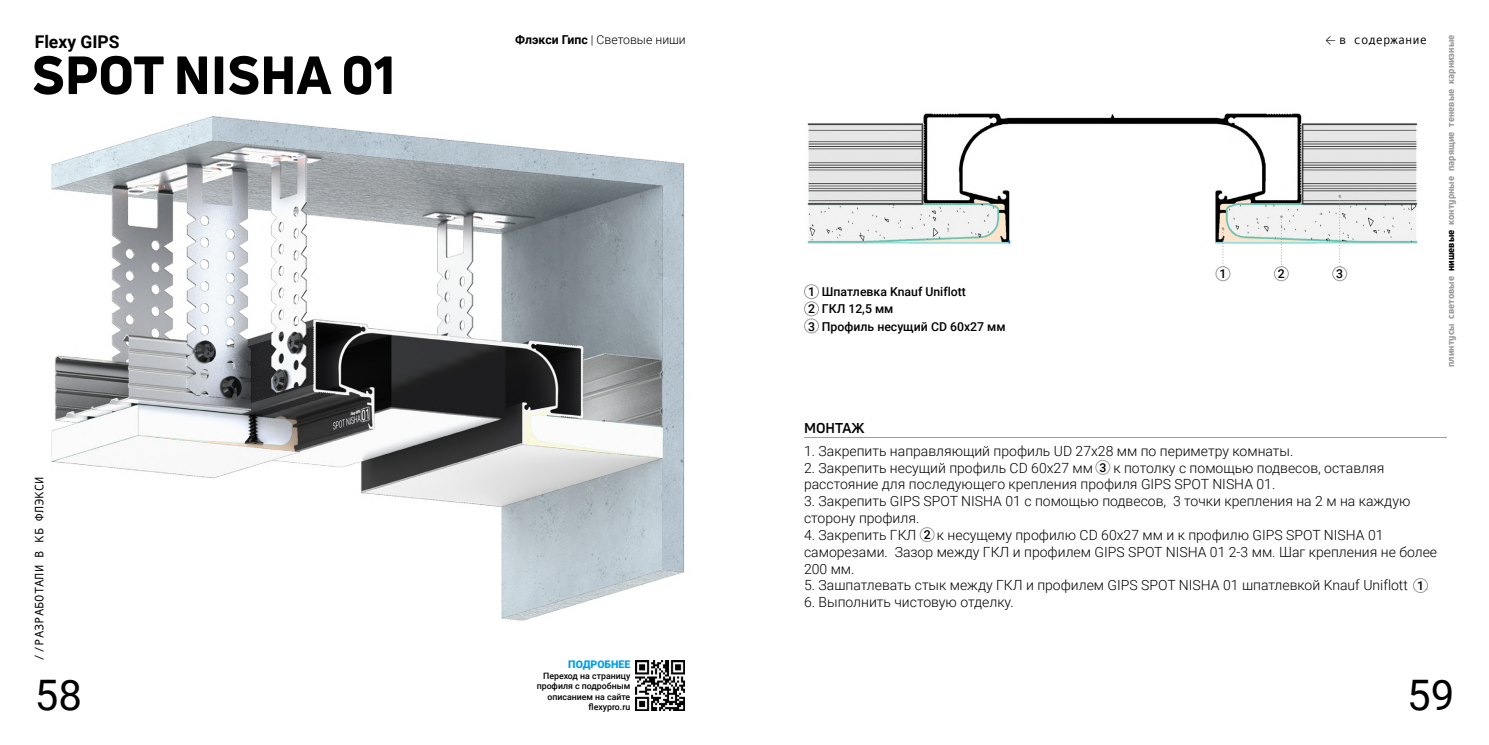
<style>
.page{position:relative;width:1489px;height:745px;background:#fff}
.page>*{position:absolute;margin:0;border:0;box-sizing:border-box;transform-origin:0 0}
.t1{font:800 52.5px "Uni Neue";color:#000}
.t2{font:42px "Roboto";color:#000}
.t3{font:700 17.5px "Roboto";color:#000}
.t4{font:300 14px/16.8px "Roboto";color:#000}
.t5{font:700 14px "Uni Neue";color:#000}
.t6{font:500 12.25px/17.2px "Roboto";color:#000}
.t7{font:12.25px "Andale Mono";color:#000}
.t8{font:300 12.25px "Roboto";color:#000}
.t9{font:900 10.5px "Roboto";color:#009fe3}
.t10{font:800 9.62px "Uni Neue";color:#9d9d9c}
.t11{font:800 9.62px "Uni Neue";color:#000}
.t12{font:500 8.75px/10.5px "Roboto";color:#000;text-align:right}
.s1{font-family:"Calibri";font-weight:300}
.s2{font-weight:700}
</style>
<div class="page">
<img style="left:51px;top:116px;width:634px;height:595px">
<img style="left:804px;top:113px;width:614px;height:220px">
<div style="left:1215px;top:266px;width:15px;height:15px;border:1px solid #9d9d9c;border-radius:50%"></div>
<div style="left:1273px;top:266px;width:15px;height:15px;border:1px solid #9d9d9c;border-radius:50%"></div>
<div style="left:1332px;top:266px;width:14px;height:15px;border:1px solid #9d9d9c;border-radius:50%"></div>
<svg style="left:1279px;top:215px;width:3px;height:52px"></svg>
<svg style="left:1221px;top:227px;width:3px;height:40px"></svg>
<svg style="left:1338px;top:195px;width:2px;height:72px"></svg>
<img style="left:635px;top:660px;width:50px;height:49px">
<div style="left:1095px;top:459px;width:15px;height:15px;border:1px solid #9d9d9c;border-radius:50%"></div>
<div style="left:1412px;top:577px;width:15px;height:15px;border:1px solid #9d9d9c;border-radius:50%"></div>
<div style="left:804px;top:284px;width:15px;height:15px;border:1px solid #9d9d9c;border-radius:50%"></div>
<div style="left:804px;top:301px;width:15px;height:15px;border:1px solid #9d9d9c;border-radius:50%"></div>
<div style="left:804px;top:318px;width:15px;height:15px;border:1px solid #9d9d9c;border-radius:50%"></div>
<hr style="left:804px;top:437px;width:642px;height:1px;background:#9d9d9c">
<div style="left:919px;top:527px;width:15px;height:14px;border:1px solid #9d9d9c;border-radius:50%"></div>
<p class="t3" style="left:35px;top:29px;width:86px">Flexy GIPS</p>
<p class="t7" style="left:1324px;top:32px;width:103px"><span class="s1">←</span> в содержание</p>
<p class="t8" style="left:515px;top:31px;width:172px"><span class="s2">Флэкси Гипс</span> | Световые ниши</p>
<h1 class="t1" style="left:32px;top:40px;width:365px">SPOT NISHA 01</h1>
<p class="t6" style="left:808px;top:283px;width:159px">1 Шпатлевка Knauf Uniflott</p>
<p class="t6" style="left:821px;top:317px;width:185px">Профиль несущий CD 60х27 мм</p>
<p class="t6" style="left:808px;top:300px;width:87px">2 ГКЛ 12,5 мм<br>3</p>
<p class="t6" style="left:1219px;top:265px;width:8px">1</p>
<p class="t6" style="left:1277px;top:265px;width:8px">2</p>
<p class="t6" style="left:1336px;top:265px;width:8px">3</p>
<p class="t10" style="left:1444px;top:84px;width:51px;rotate:-90deg">карнизные</p>
<p class="t10" style="left:1444px;top:126px;width:39px;rotate:-90deg">теневые</p>
<p class="t10" style="left:1444px;top:225px;width:95px;rotate:-90deg">контурные парящие</p>
<p class="t11" style="left:1444px;top:271px;width:43px;rotate:-90deg">нишевые</p>
<p class="t10" style="left:1444px;top:318px;width:44px;rotate:-90deg">световые</p>
<p class="t10" style="left:1444px;top:367px;width:45px;rotate:-90deg">плинтусы</p>
<p class="t5" style="left:804px;top:418px;width:62px">МОНТАЖ</p>
<p class="t4" style="left:804px;top:441px;width:491px">1. Закрепить направляющий профиль UD 27х28 мм по периметру комнаты.</p>
<p class="t4" style="left:804px;top:458px;width:290px">2. Закрепить несущий профиль CD 60х27 мм</p>
<p class="t6" style="left:1099px;top:458px;width:8px">3</p>
<p class="t4" style="left:804px;top:458px;width:581px;text-indent:309px">к потолку с помощью подвесов, оставляя расстояние для последующего крепления профиля GIPS SPOT NISHA 01.</p>
<p class="t4" style="left:804px;top:492px;width:607px">3. Закрепить GIPS SPOT NISHA 01 с помощью подвесов, 3 точки крепления на 2 м на каждую сторону профиля.</p>
<p class="t4" style="left:804px;top:525px;width:114px">4. Закрепить ГКЛ</p>
<p class="t7" style="left:31px;top:660px;width:185px;rotate:-90deg">//РАЗРАБОТАЛИ В КБ ФЛЭКСИ</p>
<p class="t4" style="left:804px;top:525px;width:634px;text-indent:133px">к несущему профилю CD 60х27 мм и к профилю GIPS SPOT NISHA 01 саморезами. Зазор между ГКЛ и профилем GIPS SPOT NISHA 01 2-3 мм. Шаг крепления не более<br>200 мм.</p>
<p class="t4" style="left:804px;top:576px;width:625px">5. Зашпатлевать стык между ГКЛ и профилем GIPS SPOT NISHA 01 шпатлевкой Knauf Uniflott .</p>
<p class="t4" style="left:804px;top:593px;width:211px">6. Выполнить чистовую отделку.</p>
<p class="t6" style="left:923px;top:525px;width:8px">2</p>
<p class="t6" style="left:1416px;top:576px;width:8px">1</p>
<p class="t9" style="left:568px;top:657px;width:64px">ПОДРОБНЕЕ</p>
<p class="t12" style="left:536px;top:669px;width:95px">Переход на страницу профиля с подробным описанием на сайте flexypro.ru</p>
<h2 class="t2" style="left:35px;top:665px;width:49px">58</h2>
<h2 class="t2" style="left:1406px;top:665px;width:49px">59</h2>
</div>
